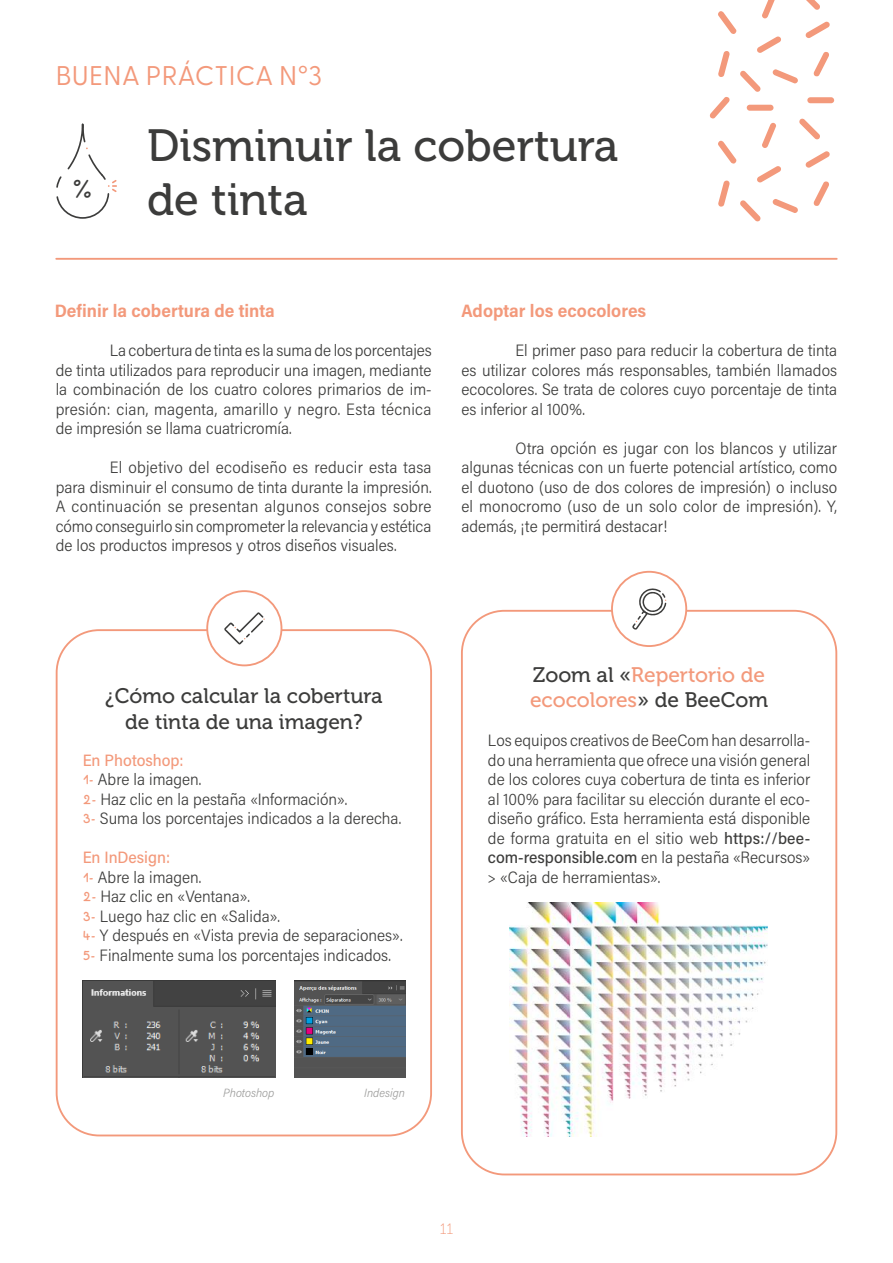
<style>
.page{position:relative;width:893px;height:1263px;background:#fff}
.page>*{position:absolute;margin:0;border:0;box-sizing:border-box;transform-origin:0 0}
.t1{font:45px/54px "Museo 500";color:#3c3c3b}
.t2{font:33.9px "Manuscrite Beecom";color:#3c3c3b}
.t3{font:27px "Greycliff CF";letter-spacing:.01em;color:#f3997b}
.t4{font:21px/25.2px "Museo 500";color:#3c3c3b;text-align:center}
.t5{font:21px/25.2px "Museo 500";color:#f3997b}
.t6{font:700 18px "Acumin Pro Semi Cond";color:#f3997b}
.t7{font:300 16.5px/19.5px "Acumin Pro Semi Cond";color:#3c3c3b;text-align:justify}
.t8{font:15px "Museo 100";color:#f3997b}
.t9{font:italic 300 12px "Acumin Pro Semi Cond";color:#9d9d9c}
.s1{font-weight:500;color:#f3997b}
.s2{font-family:"Manuscrite Beecom";font-weight:700;color:#f3997b}
.s3{color:#3c3c3b}
.s4{font-weight:500}
</style>
<div class="page">
<hr style="left:56px;top:258px;width:781px;height:2px;background:#f3997b">
<svg style="left:709px;top:0;width:126px;height:222px"></svg>
<svg style="left:56px;top:123px;width:61px;height:96px"></svg>
<div style="left:56px;top:629px;width:376px;height:507px;border:2px solid #f3997b;border-radius:43px"></div>
<div style="left:207px;top:591px;width:74px;height:74px;background:#fff;border-radius:50%"></div>
<div style="left:206px;top:590px;width:76px;height:76px;border:2px solid #f3997b;border-radius:50%"></div>
<svg style="left:224px;top:612px;width:41px;height:33px"></svg>
<img style="left:83px;top:980px;width:192px;height:98px">
<img style="left:295px;top:980px;width:110px;height:98px">
<div style="left:461px;top:610px;width:376px;height:565px;border:2px solid #f3997b;border-radius:43px"></div>
<div style="left:612px;top:572px;width:74px;height:74px;background:#fff;border-radius:50%"></div>
<div style="left:611px;top:571px;width:76px;height:76px;border:2px solid #f3997b;border-radius:50%"></div>
<svg style="left:632px;top:588px;width:34px;height:42px"></svg>
<img style="left:509px;top:902px;width:258px;height:234px">
<h3 class="t3" style="left:56px;top:56px;width:268px">BUENA PRÁCTICA N°3</h3>
<h2 class="t2" style="left:72px;top:168px;width:22px">%</h2>
<h1 class="t1" style="left:147px;top:119px;width:473px">Disminuir la cobertura de tinta</h1>
<p class="t6" style="left:55px;top:298px;width:222px">Definir la cobertura de tinta</p>
<p class="t6" style="left:461px;top:298px;width:186px">Adoptar los ecocolores</p>
<p class="t7" style="left:56px;top:340px;width:378px;text-indent:54px">La cobertura de tinta es la suma de los porcentajes de tinta utilizados para reproducir una imagen, mediante la combinación de los cuatro colores primarios de im&shy;presión: cian, magenta, amarillo y negro. Esta técnica de impresión se llama cuatricromía.</p>
<p class="t7" style="left:56px;top:457px;width:377px;text-indent:54px">El objetivo del ecodiseño es reducir esta tasa para disminuir el consumo de tinta durante la impresión.<br>A continuación se presentan algunos consejos sobre cómo conseguirlo sin comprometer la relevancia y estética de los productos impresos y otros diseños visuales.</p>
<p class="t7" style="left:461px;top:340px;width:377px;text-indent:54px">El primer paso para reducir la cobertura de tinta es utilizar colores más responsables, también llamados ecocolores. Se trata de colores cuyo porcentaje de tinta es inferior al 100%.</p>
<p class="t7" style="left:461px;top:438px;width:377px;text-indent:54px">Otra opción es jugar con los blancos y utilizar algunas técnicas con un fuerte potencial artístico, como el duotono (uso de dos colores de impresión) o incluso el monocromo (uso de un solo color de impresión). Y, además, ¡te permitirá destacar!</p>
<p class="t4" style="left:105px;top:684px;width:279px">¿Cómo calcular la cobertura de tinta de una imagen?</p>
<p class="t7" style="left:83px;top:750px;width:320px;text-align:left"><span class="s1">En Photoshop:<br></span><span class="s2">1-</span> Abre la imagen.<br><span class="s2">2-</span> Haz clic en la pestaña «Información».<br><span class="s2">3-</span> Suma los porcentajes indicados a la derecha.</p>
<p class="t7" style="left:83px;top:847px;width:321px;text-align:left"><span class="s1">En InDesign:<br></span><span class="s2">1-</span> Abre la imagen.<br><span class="s2">2-</span> Haz clic en «Ventana».<br><span class="s2">3-</span> Luego haz clic en «Salida».<br><span class="s2">4-</span> Y después en «Vista previa de separaciones».<br><span class="s2">5-</span> Finalmente suma los porcentajes indicados.</p>
<p class="t5" style="left:530px;top:663px;width:240px"><span class="s3">Zoom al «</span>Repertorio de ecocolores<span class="s3">» de BeeCom</span></p>
<p class="t7" style="left:488px;top:730px;width:324px">Los equipos creativos de BeeCom han desarrolla&shy;do una herramienta que ofrece una visión general de los colores cuya cobertura de tinta es inferior al 100% para facilitar su elección durante el eco&shy;diseño gráfico. Esta herramienta está disponible de forma gratuita en el sitio web <span class="s4">https://bee&shy;com-responsible.com</span> en la pestaña «Recursos» &gt; «Caja de herramientas».</p>
<p class="t9" style="left:223px;top:1085px;width:53px">Photoshop</p>
<p class="t9" style="left:364px;top:1085px;width:42px">Indesign</p>
<p class="t8" style="left:440px;top:1221px;width:15px">11</p>
</div>
